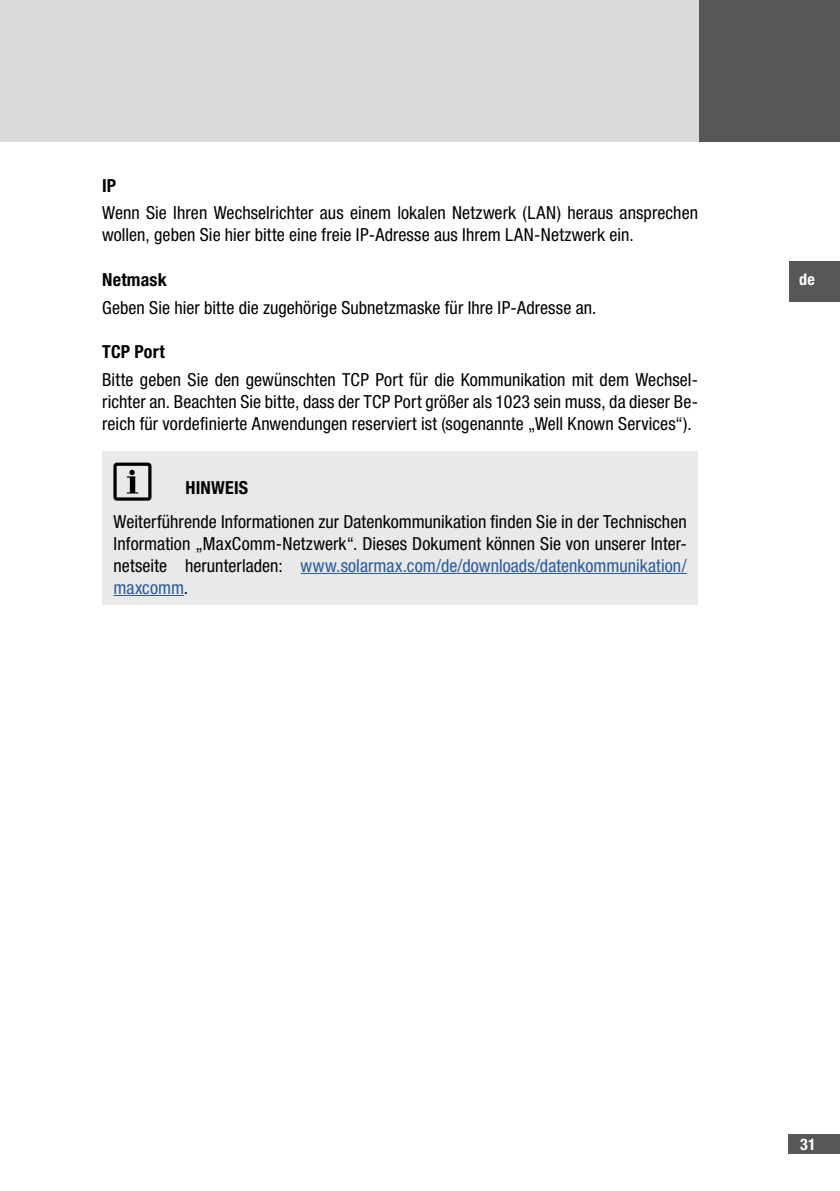
<style>
.page{position:relative;width:840px;height:1191px;background:#fff}
.page>*{position:absolute;margin:0;border:0;box-sizing:border-box;transform-origin:0 0}
.t1{font:condensed 18px/22px "Helvetica Neue LT Std";letter-spacing:.005em;color:#000;text-align:justify}
.t2{font:700 condensed 18px "Helvetica Neue LT Std";letter-spacing:.01em;color:#000}
.t3{font:700 condensed 16px "Helvetica Neue LT Std";color:#fff}
.s1{color:#275b9b}
</style>
<div class="page">
<div style="left:789px;top:261px;width:50px;height:40px;background:#575756"></div>
<div style="left:697px;top:0;width:142px;height:142px;background:#575756"></div>
<div style="left:0;top:0;width:697px;height:142px;background:#dadada"></div>
<div style="left:788px;top:1134px;width:51px;height:20px;background:#575756"></div>
<div style="left:102px;top:451px;width:595px;height:154px;background:#e9e9e9"></div>
<hr style="left:300px;top:573px;width:386px;height:1px;background:#275b9b">
<hr style="left:113px;top:595px;width:71px;height:1px;background:#275b9b">
<svg style="left:113px;top:462px;width:38px;height:38px"></svg>
<p class="t2" style="left:102px;top:174px;width:16px">IP</p>
<p class="t1" style="left:102px;top:202px;width:597px">Wenn Sie Ihren Wechselrichter aus einem lokalen Netzwerk (LAN) heraus ansprechen wollen, geben Sie hier bitte eine freie IP-Adresse aus Ihrem LAN-Netzwerk ein.</p>
<p class="t2" style="left:102px;top:268px;width:66px">Netmask</p>
<p class="t1" style="left:102px;top:296px;width:495px">Geben Sie hier bitte die zugehörige Subnetzmaske für Ihre IP-Adresse an.</p>
<p class="t2" style="left:102px;top:341px;width:64px">TCP Port</p>
<p class="t1" style="left:102px;top:368px;width:597px">Bitte geben Sie den gewünschten TCP Port für die Kommunikation mit dem Wechsel&shy;richter an. Beachten Sie bitte, dass der TCP Port größer als 1023 sein muss, da dieser Be&shy;reich für vordefinierte Anwendungen reserviert ist (sogenannte „Well Known Services“).</p>
<p class="t2" style="left:185px;top:477px;width:64px">HINWEIS</p>
<p class="t1" style="left:113px;top:510px;width:574px">Weiterführende Informationen zur Datenkommunikation finden Sie in der Technischen Information „MaxComm-Netzwerk“. Dieses Dokument können Sie von unserer Inter&shy;netseite herunterladen: <span class="s1">www.solarmax.com/de/downloads/datenkommunikation/ maxcomm</span>.</p>
<p class="t3" style="left:798px;top:270px;width:17px">de</p>
<p class="t3" style="left:799px;top:1134px;width:17px">31</p>
</div>
